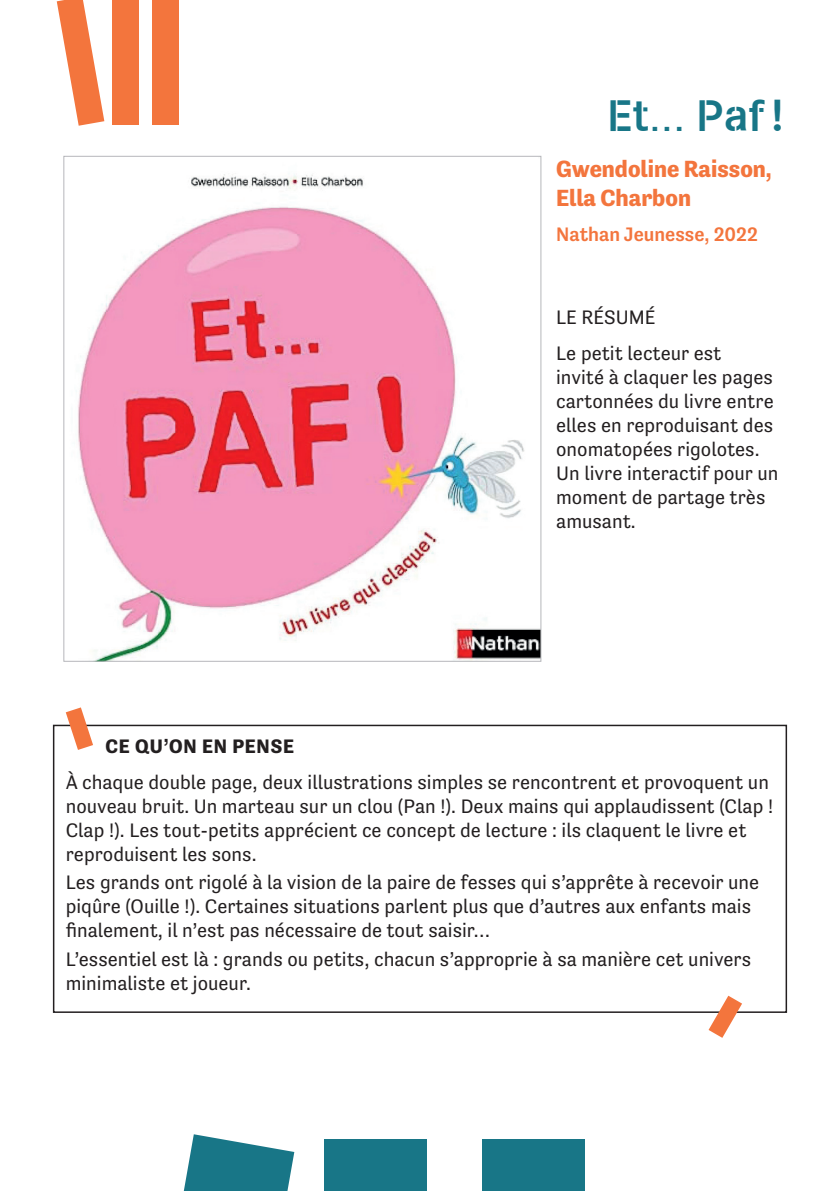
<style>
.page{position:relative;width:840px;height:1191px;background:#fff}
.page>*{position:absolute;margin:0;border:0;box-sizing:border-box;transform-origin:0 0}
.t1{font:44px "Dome";color:#187687}
.t2{font:700 24px/28.8px "Tenso";color:#f3753d}
.t3{font:20px/24px "Tenso";color:#231f20}
.t4{font:500 20px "Tenso";color:#f3753d}
.t5{font:700 20px "Tenso";letter-spacing:.04em;color:#231f20}
.s1{font-family:"Arial"}
</style>
<div class="page">
<div style="left:53px;top:724px;width:733px;height:289px;border:2px solid #231f20"></div>
<svg style="left:708px;top:995px;width:33px;height:42px"></svg>
<svg style="left:66px;top:707px;width:27px;height:43px"></svg>
<img style="left:76px;top:174px;width:463px;height:486px">
<div style="left:482px;top:1139px;width:102px;height:52px;background:#187687"></div>
<div style="left:325px;top:1139px;width:101px;height:52px;background:#187687"></div>
<svg style="left:184px;top:1134px;width:110px;height:57px"></svg>
<div style="left:152px;top:0;width:26px;height:124px;background:#f3753d"></div>
<div style="left:112px;top:0;width:26px;height:124px;background:#f3753d"></div>
<svg style="left:57px;top:0;width:47px;height:126px"></svg>
<h1 class="t1" style="left:608px;top:91px;width:176px">Et<span class="s1">...</span> Paf !</h1>
<p class="t2" style="left:556px;top:154px;width:217px">Gwendoline Raisson,<br>Ella Charbon</p>
<p class="t4" style="left:556px;top:223px;width:203px">Nathan Jeunesse, 2022</p>
<p class="t3" style="left:556px;top:299px;width:167px;line-height:36px">LE RÉSUMÉ<br>Le petit lecteur est</p>
<p class="t3" style="left:556px;top:365px;width:223px">invité à claquer les pages cartonnées du livre entre elles en reproduisant des onomatopées rigolotes.<br>Un livre interactif pour un moment de partage très amusant.</p>
<p class="t5" style="left:105px;top:734px;width:190px">CE QU’ON EN PENSE</p>
<p class="t3" style="left:66px;top:769px;width:708px">À chaque double page, deux illustrations simples se rencontrent et provoquent un nouveau bruit. Un marteau sur un clou (Pan !). Deux mains qui applaudissent (Clap !<br>Clap !). Les tout-petits apprécient ce concept de lecture : ils claquent le livre et reproduisent les sons.</p>
<p class="t3" style="left:66px;top:870px;width:694px">Les grands ont rigolé à la vision de la paire de fesses qui s’apprête à recevoir une piqûre (Ouille !). Certaines situations parlent plus que d’autres aux enfants mais finalement, il n’est pas nécessaire de tout saisir…</p>
<p class="t3" style="left:66px;top:947px;width:686px">L’essentiel est là : grands ou petits, chacun s’approprie à sa manière cet univers minimaliste et joueur.</p>
</div>
